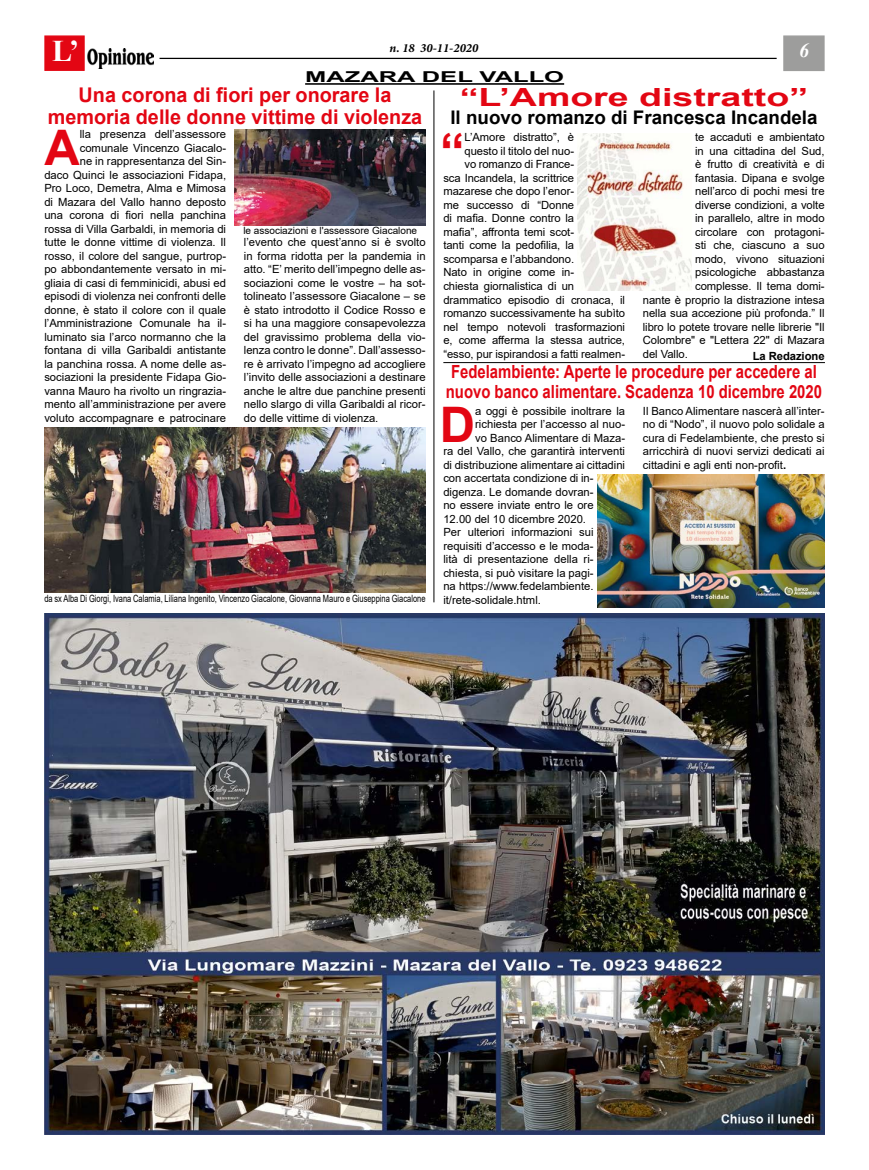
<style>
.page{position:relative;width:869px;height:1170px;background:#fff}
.page>*{position:absolute;margin:0;border:0;box-sizing:border-box;transform-origin:0 0}
.t1{font:700 49px "Arial";color:#e30613}
.t2{font:700 30px "Times New Roman";color:#fff}
.t3{font:700 25px "Arial";color:#e30613;scale:1.5 1}
.t4{font:700 20.25px/21.2px "Arial";color:#e30613;text-align:center}
.t5{font:italic 700 20px "Times New Roman";color:#fff}
.t6{font:700 18.75px "Arial";color:#000}
.t7{font:700 18.12px/20px "Arial";color:#e30613;scale:.82 1}
.t8{font:700 15px "Arial";color:#000;scale:1.7 1}
.t9{font:italic 700 12.5px "Minion Pro";color:#000}
.t10{font:11.25px/13.5px "Arial";color:#000;text-align:justify}
.t11{font:700 11.25px "Arial";letter-spacing:-.005em;color:#000}
.t12{font:10px "Arial";color:#000;scale:.75 1}
.t13{font:10px "Arial";color:#000}
.s1{font-weight:700}
</style>
<div class="page">
<hr style="left:159px;top:58px;width:617px;height:1px;background:#000">
<div style="left:44px;top:35px;width:41px;height:36px;background:#e30613;border:1px solid #e30613"></div>
<img style="left:87px;top:49px;width:67px;height:19px">
<div style="left:782px;top:35px;width:42px;height:36px;background:#9d9d9c;border:1px solid #9d9d9c"></div>
<hr style="left:305px;top:83px;width:259px;height:2px;background:#000">
<img style="left:44px;top:613px;width:780px;height:521px">
<img style="left:44px;top:427px;width:381px;height:165px">
<img style="left:235px;top:130px;width:190px;height:95px">
<hr style="left:433px;top:90px;width:1px;height:512px;background:#000">
<img style="left:577px;top:133px;width:114px;height:158px">
<hr style="left:443px;top:362px;width:381px;height:1px;background:#000">
<img style="left:597px;top:474px;width:227px;height:134px">
<h2 class="t2" style="left:52px;top:29px;width:29px">L’</h2>
<p class="t9" style="left:389px;top:39px;width:90px">n. 18 30-11-2020</p>
<h3 class="t5" style="left:798px;top:36px;width:11px">6</h3>
<h3 class="t8" style="left:305px;top:66px;width:154px">MAZARA DEL VALLO</h3>
<h3 class="t4" style="left:48px;top:85px;width:376px">Una corona di fiori per onorare la memoria delle donne vittime di violenza</h3>
<p class="t10" style="left:44px;top:127px;width:183px;text-align:right">lla presenza dell’assessore comunale Vincenzo Giacalo-<br>ne in rappresentanza del Sin-<br>daco Quinci le associazioni Fidapa, Pro Loco, Demetra, Alma e Mimosa di Mazara del Vallo hanno deposto una corona di fiori nella panchina rossa di Villa Garbaldi, in memoria di tutte le donne vittime di violenza. Il rosso, il colore del sangue, purtrop&shy;po abbondantemente versato in mi&shy;gliaia di casi di femminicidi, abusi ed episodi di violenza nei confronti delle donne, è stato il colore con il quale l’Amministrazione Comunale ha il&shy;luminato sia l’arco normanno che la fontana di villa Garibaldi antistante la panchina rossa. A nome delle as&shy;sociazioni la presidente Fidapa Gio&shy;vanna Mauro ha rivolto un ringrazia&shy;mento all’amministrazione per avere voluto accompagnare e patrocinare</p>
<h1 class="t1" style="left:44px;top:113px;width:37px">A</h1>
<p class="t13" style="left:243px;top:223px;width:175px">le associazioni e l'assessore Giacalone</p>
<p class="t10" style="left:244px;top:235px;width:183px">l’evento che quest’anno si è svolto in forma ridotta per la pandemia in atto. “E’ merito dell’impegno delle as&shy;sociazioni come le vostre – ha sot&shy;tolineato l’assessore Giacalone – se è stato introdotto il Codice Rosso e si ha una maggiore consapevolezza del gravissimo problema della vio&shy;lenza contro le donne”. Dall’assesso&shy;re è arrivato l’impegno ad accogliere l’invito delle associazioni a destinare anche le altre due panchine presenti nello slargo di villa Garibaldi al ricor&shy;do delle vittime di violenza.</p>
<p class="t12" style="left:44px;top:592px;width:509px">da sx Alba Di Giorgi, Ivana Calamia, Liliana Ingenito, Vincenzo Giacalone, Giovanna Mauro e Giuseppina Giacalone</p>
<h3 class="t3" style="left:459px;top:80px;width:233px">“L’Amore distratto”</h3>
<h3 class="t6" style="left:450px;top:104px;width:368px">Il nuovo romanzo di Francesca Incandela</h3>
<h1 class="t1" style="left:440px;top:117px;width:26px">“</h1>
<p class="t10" style="left:464px;top:131px;width:111px">L’Amore distratto”, è</p>
<p class="t10" style="left:464px;top:144px;width:111px">questo il titolo del nuo-</p>
<p class="t10" style="left:464px;top:158px;width:111px">vo romanzo di France-</p>
<p class="t10" style="left:443px;top:171px;width:132px">sca Incandela, la scrittrice</p>
<p class="t10" style="left:443px;top:185px;width:132px">mazarese che dopo l’enor-</p>
<p class="t10" style="left:443px;top:198px;width:132px">me successo di “Donne</p>
<p class="t10" style="left:443px;top:212px;width:132px">di mafia. Donne contro la</p>
<p class="t10" style="left:443px;top:225px;width:132px">mafia”, affronta temi scot-</p>
<p class="t10" style="left:443px;top:239px;width:132px">tanti come la pedofilia, la</p>
<p class="t10" style="left:443px;top:252px;width:132px">scomparsa e l’abbandono.</p>
<p class="t10" style="left:443px;top:266px;width:132px">Nato in origine come in-</p>
<p class="t10" style="left:443px;top:279px;width:132px">chiesta giornalistica di un</p>
<p class="t10" style="left:443px;top:293px;width:183px">drammatico episodio di cronaca, il</p>
<p class="t10" style="left:443px;top:306px;width:183px">romanzo successivamente ha subìto</p>
<p class="t10" style="left:443px;top:320px;width:183px">nel tempo notevoli trasformazioni</p>
<p class="t10" style="left:443px;top:333px;width:183px">e, come afferma la stessa autrice,</p>
<p class="t10" style="left:443px;top:347px;width:183px">“esso, pur ispirandosi a fatti realmen-</p>
<p class="t10" style="left:695px;top:131px;width:131px">te accaduti e ambientato</p>
<p class="t10" style="left:695px;top:144px;width:131px">in una cittadina del Sud,</p>
<p class="t10" style="left:695px;top:158px;width:131px">è frutto di creatività e di</p>
<p class="t10" style="left:695px;top:171px;width:131px">fantasia. Dipana e svolge</p>
<p class="t10" style="left:695px;top:185px;width:131px">nell’arco di pochi mesi tre</p>
<p class="t10" style="left:695px;top:198px;width:131px">diverse condizioni, a volte</p>
<p class="t10" style="left:695px;top:212px;width:131px">in parallelo, altre in modo</p>
<p class="t10" style="left:695px;top:225px;width:131px">circolare con protagoni-</p>
<p class="t10" style="left:695px;top:239px;width:131px">sti che, ciascuno a suo</p>
<p class="t10" style="left:695px;top:252px;width:131px">modo, vivono situazioni</p>
<p class="t10" style="left:695px;top:266px;width:131px">psicologiche abbastanza</p>
<p class="t10" style="left:695px;top:279px;width:131px">complesse. Il tema domi-</p>
<p class="t10" style="left:642px;top:293px;width:183px">nante è proprio la distrazione intesa</p>
<p class="t10" style="left:642px;top:306px;width:183px">nella sua accezione più profonda.” Il</p>
<p class="t10" style="left:642px;top:320px;width:183px">libro lo potete trovare nelle librerie "Il</p>
<p class="t10" style="left:642px;top:333px;width:183px">Colombre" e "Lettera 22" di Mazara</p>
<p class="t10" style="left:642px;top:347px;width:46px">del Vallo.</p>
<p class="t11" style="left:752px;top:348px;width:73px">La Redazione</p>
<h3 class="t7" style="left:445px;top:362px;width:460px">Fedelambiente: Aperte le procedure per accedere al nuovo banco alimentare. Scadenza 10 dicembre 2020</h3>
<h1 class="t1" style="left:439px;top:390px;width:37px">D</h1>
<p class="t10" style="left:475px;top:404px;width:151px">a oggi è possibile inoltrare la</p>
<p class="t10" style="left:475px;top:417px;width:151px">richiesta per l’accesso al nuo-</p>
<p class="t10" style="left:475px;top:431px;width:151px">vo Banco Alimentare di Maza-</p>
<p class="t10" style="left:443px;top:444px;width:183px">ra del Vallo, che garantirà interventi</p>
<p class="t10" style="left:443px;top:458px;width:183px">di distribuzione alimentare ai cittadini</p>
<p class="t10" style="left:443px;top:471px;width:152px">con accertata condizione di in-</p>
<p class="t10" style="left:443px;top:485px;width:152px">digenza. Le domande dovran-</p>
<p class="t10" style="left:443px;top:498px;width:152px">no essere inviate entro le ore</p>
<p class="t10" style="left:443px;top:512px;width:144px">12.00 del 10 dicembre 2020.</p>
<p class="t10" style="left:443px;top:525px;width:152px">Per ulteriori informazioni sui</p>
<p class="t10" style="left:443px;top:539px;width:152px">requisiti d’accesso e le moda-</p>
<p class="t10" style="left:443px;top:552px;width:152px">lità di presentazione della ri-</p>
<p class="t10" style="left:443px;top:566px;width:152px">chiesta, si può visitare la pagi-</p>
<p class="t10" style="left:443px;top:579px;width:152px">na https://www.fedelambiente.</p>
<p class="t10" style="left:443px;top:593px;width:99px">it/rete-solidale.html.</p>
<p class="t10" style="left:642px;top:404px;width:183px">Il Banco Alimentare nascerà all’inter&shy;no di “Nodo”, il nuovo polo solidale a cura di Fedelambiente, che presto si arricchirà di nuovi servizi dedicati ai cittadini e agli enti non-profit<span class="s1">.</span></p>
</div>
